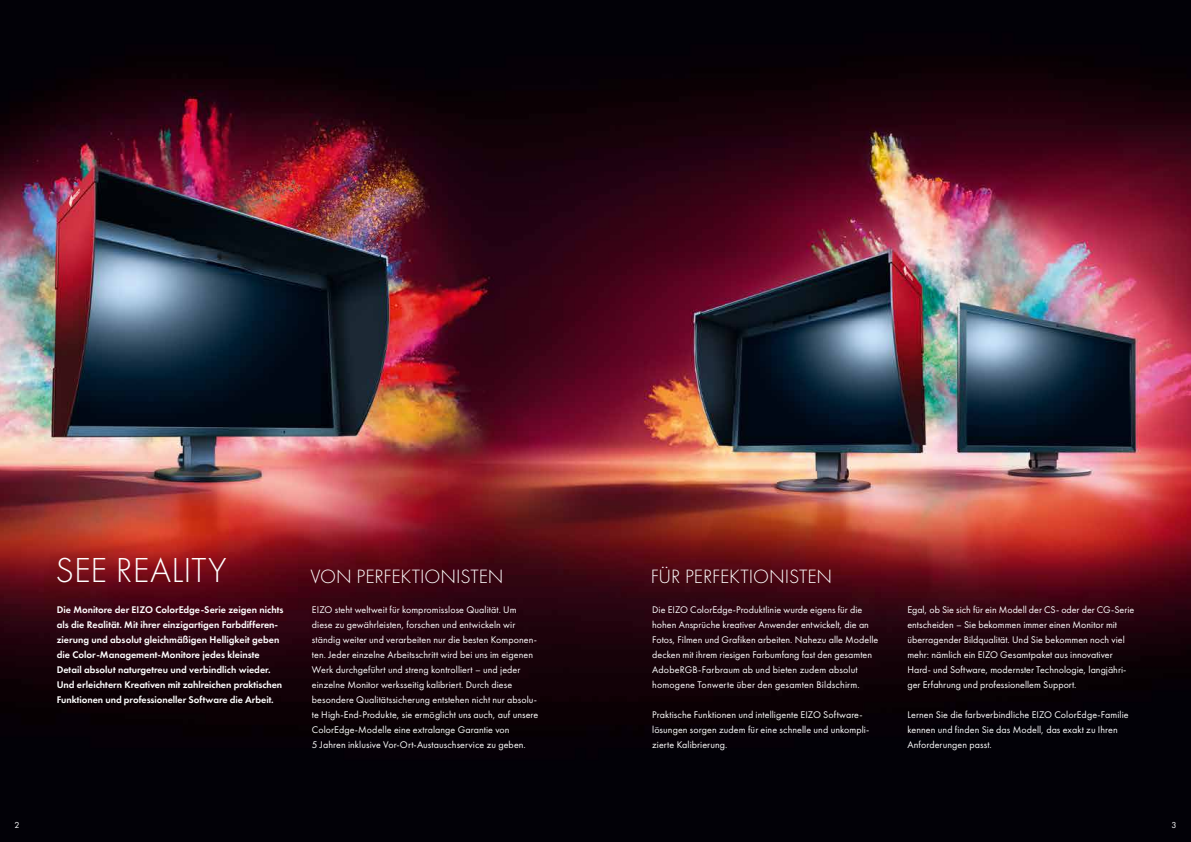
<style>
.page{position:relative;width:1191px;height:842px;background:#fff}
.page>*{position:absolute;margin:0;border:0;box-sizing:border-box;transform-origin:0 0}
.t1{font:300 36px "Futura New";color:#fff}
.t2{font:300 20px "Futura New";letter-spacing:-.01em;color:#fff}
.t3{font:10px/15px "Futura New";letter-spacing:.005em;color:#fff}
.t4{font:10px/15px "Futura New Demi";color:#fff}
.t5{font:9px "Futura New";color:#fff}
</style>
<div class="page">
<img style="left:0;top:0;width:1191px;height:842px">
<h1 class="t1" style="left:55px;top:550px;width:173px">SEE REALITY</h1>
<h2 class="t2" style="left:310px;top:564px;width:195px">VON PERFEKTIONISTEN</h2>
<h2 class="t2" style="left:651px;top:564px;width:183px">FÜR PERFEKTIONISTEN</h2>
<p class="t3" style="left:312px;top:602px;width:228px">EIZO steht weltweit für kompromisslose Qualität. Um diese zu gewährleisten, forschen und entwickeln wir ständig weiter und verarbeiten nur die besten Komponen&shy;ten. Jeder einzelne Arbeitsschritt wird bei uns im eigenen Werk durchgeführt und streng kontrolliert – und jeder einzelne Monitor werksseitig kalibriert. Durch diese besondere Qualitätssicherung entstehen nicht nur absolu&shy;te High-End-Produkte, sie ermöglicht uns auch, auf unsere ColorEdge-Modelle eine extralange Garantie von<br>5 Jahren inklusive Vor-Ort-Austauschservice zu geben.</p>
<p class="t3" style="left:652px;top:602px;width:228px">Die EIZO ColorEdge-Produktlinie wurde eigens für die hohen Ansprüche kreativer Anwender entwickelt, die an Fotos, Filmen und Grafiken arbeiten. Nahezu alle Modelle decken mit ihrem riesigen Farbumfang fast den gesamten AdobeRGB-Farbraum ab und bieten zudem absolut homogene Tonwerte über den gesamten Bildschirm.</p>
<p class="t4" style="left:57px;top:602px;width:228px">Die Monitore der EIZO ColorEdge-Serie zeigen nichts als die Realität. Mit ihrer einzigartigen Farbdifferen&shy;zierung und absolut gleichmäßigen Helligkeit geben die Color-Management-Monitore jedes kleinste Detail absolut naturgetreu und verbindlich wieder.<br>Und erleichtern Kreativen mit zahlreichen praktischen Funktionen und professioneller Software die Arbeit.</p>
<p class="t3" style="left:652px;top:707px;width:219px">Praktische Funktionen und intelligente EIZO Software&shy;lösungen sorgen zudem für eine schnelle und unkompli&shy;zierte Kalibrierung.</p>
<p class="t3" style="left:907px;top:602px;width:228px">Egal, ob Sie sich für ein Modell der CS- oder der CG-Serie entscheiden – Sie bekommen immer einen Monitor mit überragender Bildqualität. Und Sie bekommen noch viel mehr: nämlich ein EIZO Gesamtpaket aus innovativer Hard- und Software, modernster Technologie, langjähri&shy;ger Erfahrung und professionellem Support.</p>
<p class="t3" style="left:907px;top:707px;width:223px">Lernen Sie die farbverbindliche EIZO ColorEdge-Familie kennen und finden Sie das Modell, das exakt zu Ihren<br>Anforderungen passt.</p>
<p class="t5" style="left:14px;top:820px;width:7px">2</p>
<p class="t5" style="left:1171px;top:820px;width:7px">3</p>
</div>
